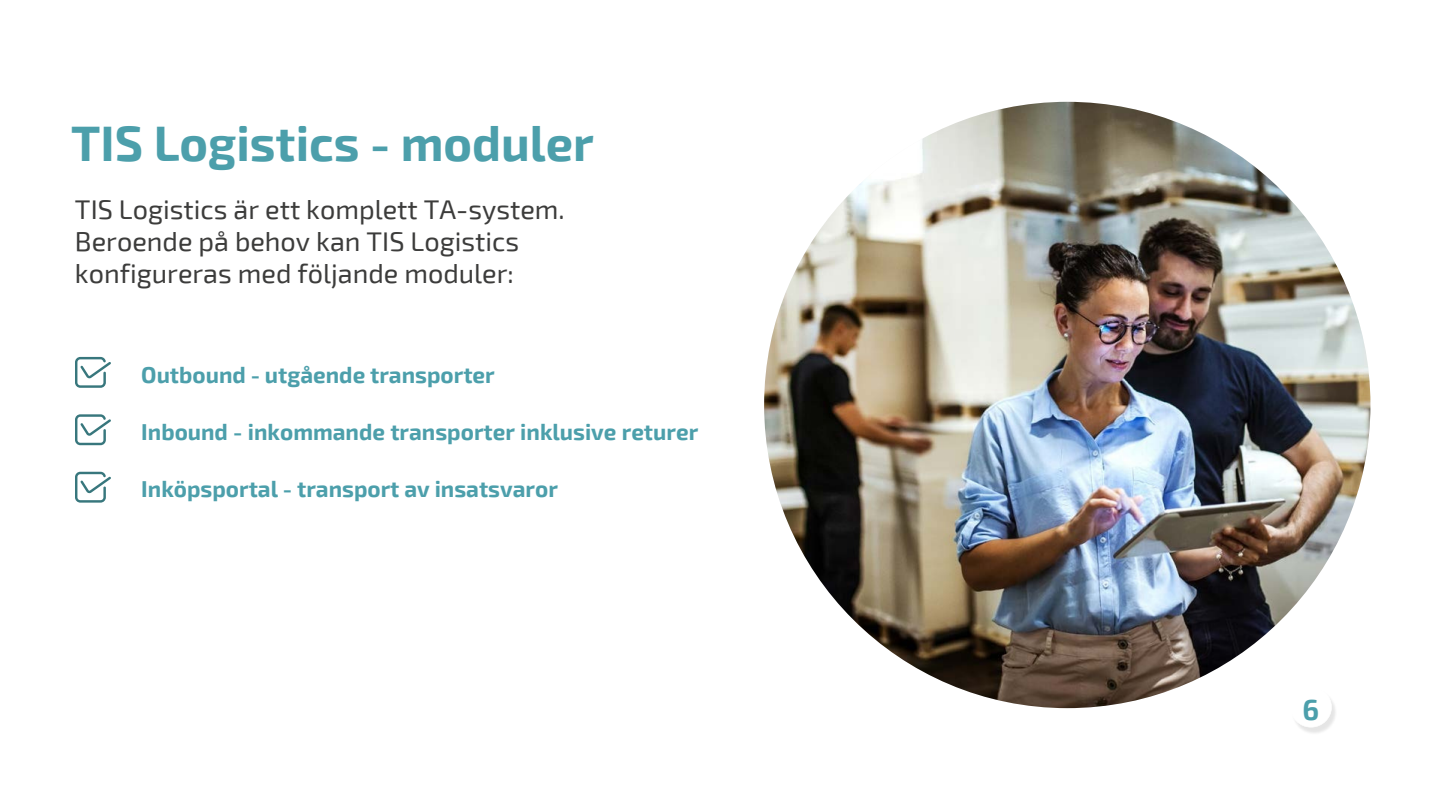
<style>
.page{position:relative;width:1440px;height:810px;background:#fff}
.page>*{position:absolute;margin:0;border:0;box-sizing:border-box;transform-origin:0 0}
.t1{font:700 48.75px "Exo 2";color:#4c9fab}
.t2{font:700 28.35px "Exo 2";color:#4c9fab}
.t3{font:27px/32.1px "Exo 2";color:#3c3c3b}
.t4{font:700 22.5px "Exo 2";color:#4c9fab}
</style>
<div class="page">
<img style="left:764px;top:102px;width:606px;height:606px;border-radius:50%">
<svg style="left:75px;top:472px;width:36px;height:31px"></svg>
<svg style="left:75px;top:414px;width:36px;height:31px"></svg>
<svg style="left:75px;top:357px;width:36px;height:31px"></svg>
<svg style="left:1293px;top:695px;width:39px;height:32px"></svg>
<h1 class="t1" style="left:71px;top:112px;width:524px">TIS Logistics - moduler</h1>
<p class="t3" style="left:75px;top:192px;width:491px">TIS Logistics är ett komplett TA-system.<br>Beroende på behov kan TIS Logistics konfigureras med följande moduler:</p>
<p class="t4" style="left:141px;top:360px;width:355px">Outbound - utgående transporter</p>
<p class="t4" style="left:141px;top:417px;width:558px">Inbound - inkommande transporter inklusive returer</p>
<p class="t4" style="left:141px;top:474px;width:418px">Inköpsportal - transport av insatsvaror</p>
<p class="t2" style="left:1303px;top:691px;width:18px">6</p>
</div>
